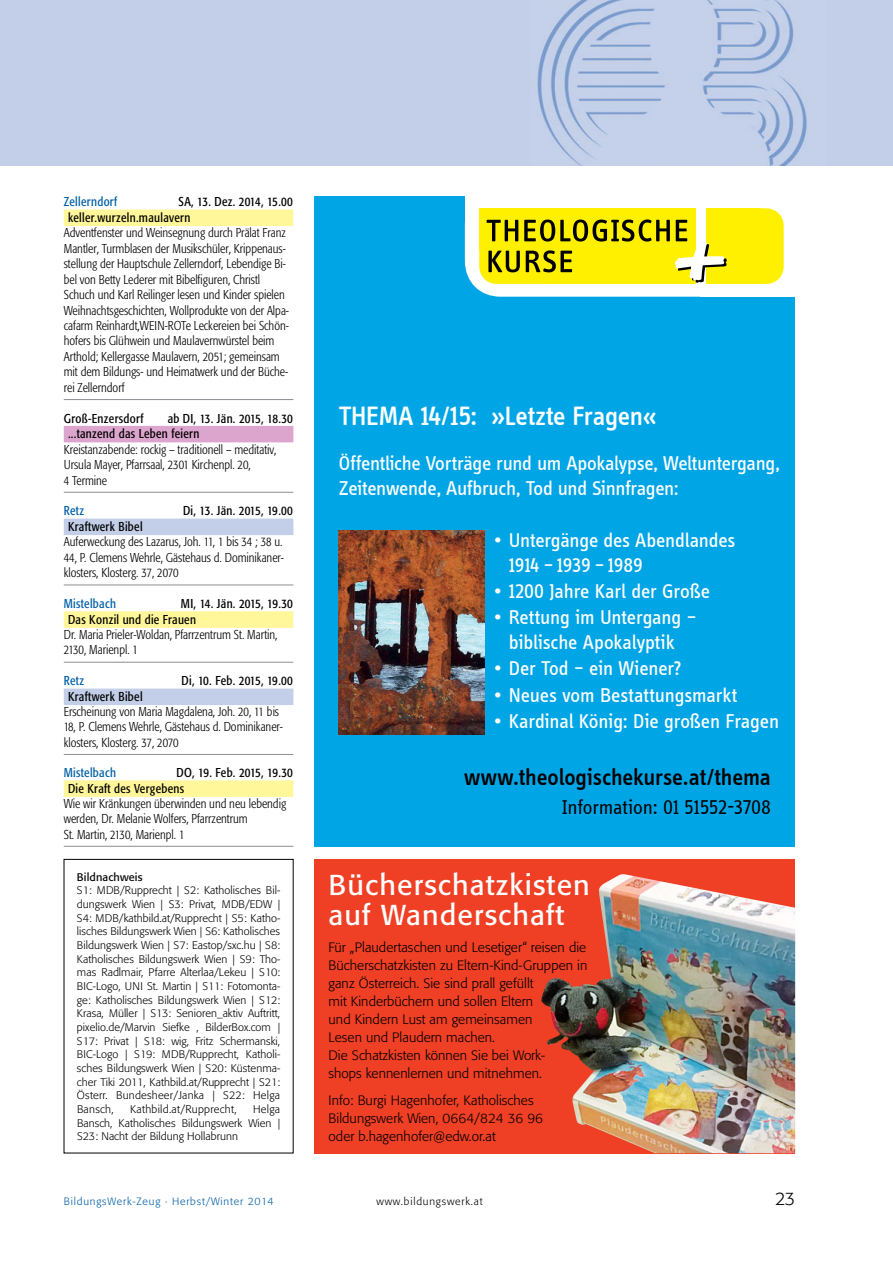
<style>
.page{position:relative;width:893px;height:1263px;background:#fff}
.page>*{position:absolute;margin:0;border:0;box-sizing:border-box;transform-origin:0 0}
.t1{font:28.5px/30px "Formata";letter-spacing:.04em;color:#fff}
.t2{font:500 27.45px "Info Disp";letter-spacing:-.01em;color:#fff}
.t3{font:500 24px "Info Disp";letter-spacing:-.005em;color:#000}
.t4{font:20.55px/24.6px "Info Disp";letter-spacing:-.01em;color:#fff}
.t5{font:20.55px "Info Disp";letter-spacing:-.005em;color:#000}
.t6{font:300 18px "Formata";color:#000}
.t7{font:300 13.5px/18px "Formata";letter-spacing:.005em;color:#000}
.t8{font:300 condensed 12.75px/15.5px "Formata";color:#000}
.t9{font:condensed 12.75px/15.5px "Formata";letter-spacing:.025em;color:#000}
.t10{font:condensed 12.75px "Formata";letter-spacing:.025em;color:#005fa6}
.t11{font:300 10.95px/13.6px "Formata";letter-spacing:.005em;color:#000;text-align:justify}
.t12{font:300 10.95px "Formata";letter-spacing:.025em;color:#000}
.t13{font:10.95px "Formata";letter-spacing:.01em;color:#000}
.t14{font:300 10.5px "Formata";letter-spacing:.08em;color:#005fa6}
.t15{font:300 10.5px "Formata";letter-spacing:.08em;color:#000}
</style>
<div class="page">
<div style="left:64px;top:210px;width:229px;height:16px;background:#fff799"></div>
<hr style="left:64px;top:399px;width:229px;height:1px;background:#919498">
<div style="left:64px;top:426px;width:229px;height:16px;background:#dca5cd"></div>
<hr style="left:64px;top:492px;width:229px;height:1px;background:#919498">
<div style="left:64px;top:519px;width:229px;height:16px;background:#c3cee8"></div>
<hr style="left:64px;top:584px;width:229px;height:1px;background:#919498">
<div style="left:64px;top:611px;width:229px;height:17px;background:#fff799"></div>
<hr style="left:64px;top:662px;width:229px;height:1px;background:#919498">
<div style="left:64px;top:688px;width:229px;height:17px;background:#c3cee8"></div>
<hr style="left:64px;top:754px;width:229px;height:1px;background:#919498">
<div style="left:64px;top:780px;width:229px;height:17px;background:#fff799"></div>
<hr style="left:64px;top:846px;width:229px;height:1px;background:#919498">
<div style="left:0;top:0;width:893px;height:166px;background:#c3cee8"></div>
<img style="left:537px;top:0;width:270px;height:166px">
<div style="left:315px;top:197px;width:480px;height:650px;background:#00a5e6"></div>
<div style="left:700px;top:197px;width:95px;height:100px;background:#fff"></div>
<div style="left:465px;top:197px;width:330px;height:63px;background:#fff"></div>
<svg style="left:465px;top:208px;width:319px;height:89px;background:#e4dc3a"></svg>
<img style="left:339px;top:530px;width:145px;height:204px">
<div style="left:315px;top:859px;width:480px;height:294px;background:#ef3f25"></div>
<img style="left:541px;top:874px;width:254px;height:279px">
<p class="t10" style="left:64px;top:196px;width:55px">Zellerndorf</p>
<p class="t9" style="left:68px;top:195px;width:226px;text-indent:111px">SA, 13. Dez. 2014, 15.00 keller.wurzeln.maulavern</p>
<p class="t8" style="left:64px;top:226px;width:227px">Adventfenster und Weinsegnung durch Prälat Franz Mantler, Turmblasen der Musikschüler, Krippenaus&shy;stellung der Hauptschule Zellerndorf, Lebendige Bi&shy;bel von Betty Lederer mit Bibelfiguren, Christl Schuch und Karl Reilinger lesen und Kinder spielen Weihnachtsgeschichten, Wollprodukte von der Alpa&shy;cafarm Reinhardt,WEIN-ROTe Leckereien bei Schön&shy;hofers bis Glühwein und Maulavernwürstel beim Arthold; Kellergasse Maulavern, 2051; gemeinsam mit dem Bildungs- und Heimatwerk und der Büche&shy;rei Zellerndorf</p>
<p class="t9" style="left:64px;top:411px;width:81px">Groß-Enzersdorf</p>
<p class="t9" style="left:68px;top:411px;width:226px;text-indent:100px">ab DI, 13. Jän. 2015, 18.30 ...tanzend das Leben feiern</p>
<p class="t8" style="left:64px;top:442px;width:214px">Kreistanzabende: rockig – traditionell – meditativ,<br>Ursula Mayer, Pfarrsaal, 2301 Kirchenpl. 20,<br>4 Termine</p>
<p class="t10" style="left:64px;top:505px;width:22px">Retz</p>
<p class="t9" style="left:183px;top:504px;width:111px">Di, 13. Jän. 2015, 19.00</p>
<p class="t9" style="left:68px;top:519px;width:76px">Kraftwerk Bibel</p>
<p class="t8" style="left:64px;top:535px;width:222px">Auferweckung des Lazarus, Joh. 11, 1 bis 34 ; 38 u.<br>44, P. Clemens Wehrle, Gästehaus d. Dominikaner&shy;klosters, Klosterg. 37, 2070</p>
<p class="t10" style="left:64px;top:598px;width:54px">Mistelbach</p>
<p class="t9" style="left:68px;top:597px;width:226px;text-indent:113px">MI, 14. Jän. 2015, 19.30<br>Das Konzil und die Frauen</p>
<p class="t8" style="left:64px;top:628px;width:215px">Dr. Maria Prieler-Woldan, Pfarrzentrum St. Martin,<br>2130, Marienpl. 1</p>
<p class="t10" style="left:64px;top:675px;width:22px">Retz</p>
<p class="t9" style="left:182px;top:674px;width:113px">Di, 10. Feb. 2015, 19.00</p>
<p class="t9" style="left:68px;top:689px;width:76px">Kraftwerk Bibel</p>
<p class="t8" style="left:64px;top:705px;width:221px">Erscheinung von Maria Magdalena, Joh. 20, 11 bis<br>18, P. Clemens Wehrle, Gästehaus d. Dominikaner&shy;klosters, Klosterg. 37, 2070</p>
<p class="t10" style="left:64px;top:767px;width:54px">Mistelbach</p>
<p class="t9" style="left:68px;top:766px;width:226px;text-indent:108px">DO, 19. Feb. 2015, 19.30<br>Die Kraft des Vergebens</p>
<p class="t8" style="left:64px;top:797px;width:224px">Wie wir Kränkungen überwinden und neu lebendig werden, Dr. Melanie Wolfers, Pfarrzentrum<br>St. Martin, 2130, Marienpl. 1</p>
<p class="t13" style="left:77px;top:872px;width:67px">Bildnachweis</p>
<p class="t11" style="left:77px;top:884px;width:205px">S1: MDB/Rupprecht | S2: Katholisches Bil&shy;dungswerk Wien | S3: Privat, MDB/EDW | S4: MDB/kathbild.at/Rupprecht | S5: Katho&shy;lisches Bildungswerk Wien | S6: Katholisches Bildungswerk Wien | S7: Eastop/sxc.hu | S8:<br>Katholisches Bildungswerk Wien | S9: Tho&shy;mas Radlmair, Pfarre Alterlaa/Lekeu | S10:<br>BIC-Logo, UNI St. Martin | S11: Fotomonta&shy;ge: Katholisches Bildungswerk Wien | S12:<br>Krasa, Müller | S13: Senioren_aktiv Auftritt, pixelio.de/Marvin Siefke , BilderBox.com | S17: Privat | S18: wig, Fritz Schermanski, BIC-Logo | S19: MDB/Rupprecht, Katholi&shy;sches Bildungswerk Wien | S20: Küstenma&shy;cher Tiki 2011, Kathbild.at/Rupprecht | S21:<br>Österr. Bundes heer/Janka | S22: Helga Bansch,</p>
<p class="t12" style="left:130px;top:1104px;width:108px">Kathbild.at/Rupprecht,</p>
<p class="t11" style="left:77px;top:1103px;width:205px;text-indent:176px">Helga Bansch, Katholisches Bildungswerk Wien | S23: Nacht der Bildung Hollabrunn</p>
<h2 class="t2" style="left:339px;top:400px;width:320px">THEMA 14/15: »Letzte Fragen«</h2>
<h3 class="t4" style="left:339px;top:451px;width:443px">Öffentliche Vorträge rund um Apokalypse, Weltuntergang,<br>Zeitenwende, Aufbruch, Tod und Sinnfragen:</h3>
<h3 class="t4" style="left:509px;top:527px;width:228px;text-indent:-15px">• Untergänge des Abendlandes<br>1914 – 1939 – 1989</h3>
<h3 class="t4" style="left:494px;top:578px;width:217px">• 1200 Jahre Karl der Große</h3>
<h3 class="t4" style="left:494px;top:605px;width:204px;text-align:center">• Rettung im Untergang – biblische Apokalyptik</h3>
<h3 class="t4" style="left:494px;top:656px;width:189px">• Der Tod – ein Wiener?</h3>
<h3 class="t4" style="left:494px;top:682px;width:244px">• Neues vom Bestattungsmarkt</h3>
<h3 class="t4" style="left:494px;top:708px;width:286px">• Kardinal König: Die großen Fragen</h3>
<h3 class="t3" style="left:464px;top:764px;width:308px">www.theologischekurse.at/thema</h3>
<h3 class="t5" style="left:562px;top:795px;width:210px">Information: 01 51552-3708</h3>
<h1 class="t1" style="left:329px;top:872px;width:263px">Bücherschatzkisten auf Wanderschaft</h1>
<p class="t7" style="left:329px;top:939px;width:260px">Für „Plaudertaschen und Lesetiger“ reisen die Bücherschatzkisten zu Eltern-Kind-Gruppen in ganz Österreich. Sie sind prall gefüllt<br>mit Kinderbüchern und sollen Eltern<br>und Kindern Lust am gemeinsamen<br>Lesen und Plaudern machen.<br>Die Schatzkisten können Sie bei Work-<br>shops kennenlernen und mitnehmen.</p>
<p class="t7" style="left:329px;top:1092px;width:216px">Info: Burgi Hagenhofer, Katholisches<br>Bildungswerk Wien, 0664/824 36 96 oder b.hagenhofer@edw.or.at</p>
<p class="t14" style="left:64px;top:1197px;width:211px">BildungsWerk-Zeug · Herbst/Winter 2014</p>
<p class="t15" style="left:376px;top:1197px;width:108px">www.bildungswerk.at</p>
<h3 class="t6" style="left:775px;top:1191px;width:22px">23</h3>
</div>
